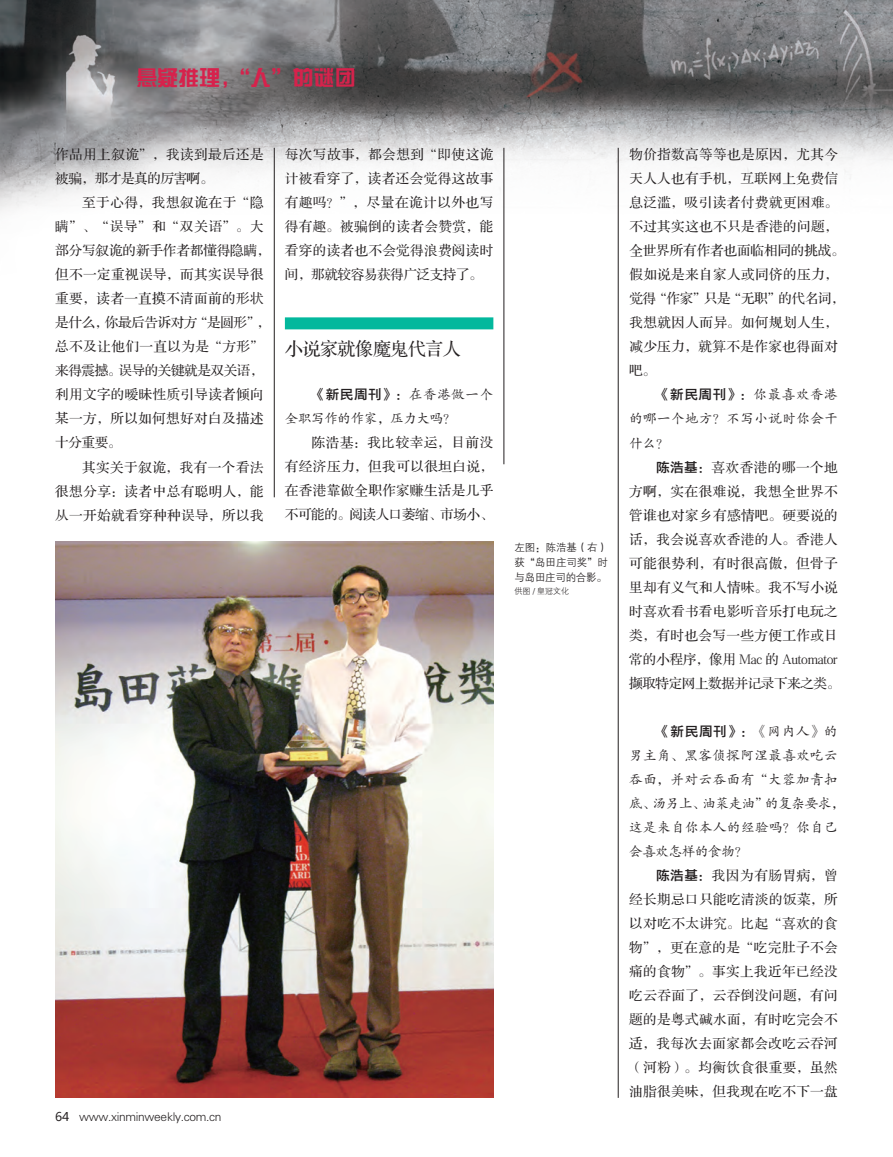
<style>
.page{position:relative;width:893px;height:1157px;background:#fff}
.page>*{position:absolute;margin:0;border:0;box-sizing:border-box;transform-origin:0 0}
.t1{font:21px "FZZYK GBK1 0";color:#d6224c}
.t2{font:18px "FZS3 K GBK1 0";letter-spacing:-.025em;color:#231f20}
.t3{font:13.5px/24px "FZS3 K GBK1 0";letter-spacing:.035em;color:#231f20;text-align:justify}
.t4{font:13.5px "FZS3 K GBK1 0";letter-spacing:-.025em;color:#231f20}
.t5{font:13.5px "FZKTJW GB1 0";letter-spacing:.035em;color:#231f20}
.t6{font:13.5px "FZYDZHJW GB1 0";letter-spacing:.045em;color:#231f20}
.t7{font:13.5px "FZKTJW GB1 0";letter-spacing:-.025em;color:#231f20}
.t8{font:13.5px "FZS3 K GBK1 0";letter-spacing:-.005em;color:#231f20}
.t9{font:13.5px "FZS3 K GBK1 0";color:#231f20}
.t10{font:12px "FZXH1 JW GB1 0";letter-spacing:-.025em;color:#231f20}
.t11{font:10.5px/15px "FZZDXJW GB1 0";letter-spacing:-.015em;color:#231f20;text-align:justify}
.t12{font:8.25px "FZXH1 JW GB1 0";letter-spacing:-.025em;color:#231f20}
.s1{font-family:"FZKTJW GB1 0"}
.s2{font-family:"Microsoft Ya Hei"}
.s3{font-family:"FZYDZHJW GB1 0"}
</style>
<div class="page">
<img style="left:0;top:0;width:893px;height:1098px">
<div style="left:285px;top:317px;width:208px;height:12px;background:#03b89d"></div>
<hr style="left:274px;top:148px;width:1px;height:349px;background:#231f20">
<hr style="left:504px;top:148px;width:1px;height:316px;background:#231f20">
<hr style="left:618px;top:148px;width:1px;height:949px;background:#231f20">
<img style="left:55px;top:541px;width:438px;height:556px">
<h1 class="t1" style="left:136px;top:66px;width:221px">悬疑推理，“人”的谜团</h1>
<p class="t3" style="left:55px;top:143px;width:210px">作品用上叙诡”，我读到最后还是</p>
<p class="t4" style="left:55px;top:172px;width:160px">被骗，那才是真的厉害啊。</p>
<p class="t3" style="left:82px;top:191px;width:183px">至于心得，我想叙诡在于“隐</p>
<p class="t3" style="left:55px;top:215px;width:210px">瞒”、“误导”和“双关语”。大</p>
<p class="t8" style="left:55px;top:244px;width:217px">部分写叙诡的新手作者都懂得隐瞒，</p>
<p class="t3" style="left:55px;top:263px;width:210px">但不一定重视误导，而其实误导很</p>
<p class="t3" style="left:55px;top:287px;width:210px">重要，读者一直摸不清面前的形状</p>
<p class="t4" style="left:55px;top:316px;width:217px">是什么，你最后告诉对方“是圆形”，</p>
<p class="t3" style="left:55px;top:335px;width:210px">总不及让他们一直以为是“方形”</p>
<p class="t4" style="left:55px;top:364px;width:210px">来得震撼。误导的关键就是双关语，</p>
<p class="t3" style="left:55px;top:383px;width:210px">利用文字的暧昧性质引导读者倾向</p>
<p class="t3" style="left:55px;top:407px;width:210px">某一方，所以如何想好对白及描述</p>
<p class="t3" style="left:55px;top:431px;width:68px">十分重要。</p>
<p class="t3" style="left:82px;top:455px;width:183px">其实关于叙诡，我有一个看法</p>
<p class="t3" style="left:55px;top:479px;width:210px">很想分享：读者中总有聪明人，能</p>
<p class="t3" style="left:55px;top:503px;width:210px">从一开始就看穿种种误导，所以我</p>
<p class="t3" style="left:285px;top:143px;width:210px">每次写故事，都会想到“即使这诡计被看穿了，读者还会觉得这故事有趣吗？”，尽量在诡计以外也写得有趣。被骗倒的读者会赞赏，能看穿的读者也不会觉得浪费阅读时间，那就较容易获得广泛支持了。</p>
<p class="t2" style="left:285px;top:340px;width:177px">小说家就像魔鬼代言人</p>
<p class="t6" style="left:312px;top:387px;width:183px">《新民周刊》：<span class="s1">在香港做一个</span></p>
<p class="t7" style="left:285px;top:412px;width:173px">全职写作的作家，压力大吗？</p>
<p class="t3" style="left:312px;top:431px;width:183px">陈浩基：我比较幸运，目前没</p>
<p class="t3" style="left:285px;top:455px;width:210px">有经济压力，但我可以很坦白说，</p>
<p class="t3" style="left:285px;top:479px;width:210px">在香港靠做全职作家赚生活是几乎</p>
<p class="t4" style="left:285px;top:508px;width:210px">不可能的。阅读人口萎缩、市场小、</p>
<p class="t11" style="left:514px;top:540px;width:95px">左图：陈浩基（右）获“岛田庄司奖”时与岛田庄司的合影。</p>
<p class="t12" style="left:514px;top:586px;width:56px">供图 / 皇冠文化</p>
<p class="t10" style="left:55px;top:1109px;width:168px"><span class="s2">64</span> www.xinminweekly.com.cn</p>
<p class="t3" style="left:629px;top:143px;width:210px">物价指数高等等也是原因，尤其今</p>
<p class="t3" style="left:629px;top:167px;width:210px">天人人也有手机，互联网上免费信</p>
<p class="t3" style="left:629px;top:191px;width:210px">息泛滥，吸引读者付费就更困难。</p>
<p class="t3" style="left:629px;top:215px;width:210px">不过其实这也不只是香港的问题，</p>
<p class="t9" style="left:629px;top:244px;width:217px">全世界所有作者也面临相同的挑战。</p>
<p class="t3" style="left:629px;top:263px;width:210px">假如说是来自家人或同侪的压力，</p>
<p class="t4" style="left:629px;top:292px;width:217px">觉得“作家”只是“无职”的代名词，</p>
<p class="t3" style="left:629px;top:311px;width:210px">我想就因人而异。如何规划人生，</p>
<p class="t3" style="left:629px;top:335px;width:210px">减少压力，就算不是作家也得面对</p>
<p class="t3" style="left:629px;top:359px;width:28px">吧。</p>
<p class="t6" style="left:656px;top:387px;width:183px">《新民周刊》：<span class="s1">你最喜欢香港</span></p>
<p class="t5" style="left:629px;top:412px;width:210px">的哪一个地方？不写小说时你会干</p>
<p class="t5" style="left:629px;top:436px;width:41px">什么？</p>
<p class="t3" style="left:656px;top:455px;width:183px"><span class="s3">陈浩基：</span>喜欢香港的哪一个地</p>
<p class="t3" style="left:629px;top:479px;width:210px">方啊，实在很难说，我想全世界不</p>
<p class="t3" style="left:629px;top:503px;width:210px">管谁也对家乡有感情吧。硬要说的</p>
<p class="t3" style="left:629px;top:527px;width:210px">话，我会说喜欢香港的人。香港人</p>
<p class="t3" style="left:629px;top:551px;width:210px">可能很势利，有时很高傲，但骨子</p>
<p class="t3" style="left:629px;top:575px;width:210px">里却有义气和人情味。我不写小说</p>
<p class="t3" style="left:629px;top:599px;width:210px">时喜欢看书看电影听音乐打电玩之</p>
<p class="t3" style="left:629px;top:623px;width:210px">类，有时也会写一些方便工作或日</p>
<p class="t4" style="left:629px;top:652px;width:210px">常的小程序，像用 Mac 的 Automator</p>
<p class="t4" style="left:629px;top:676px;width:212px">撷取特定网上数据并记录下来之类。</p>
<p class="t6" style="left:656px;top:723px;width:183px">《新民周刊》：<span class="s1">《网内人》的</span></p>
<p class="t5" style="left:629px;top:748px;width:210px">男主角、黑客侦探阿涅最喜欢吃云</p>
<p class="t5" style="left:629px;top:772px;width:210px">吞面，并对云吞面有“大蓉加青扣</p>
<p class="t7" style="left:629px;top:796px;width:217px">底、汤另上、油菜走油”的复杂要求，</p>
<p class="t5" style="left:629px;top:820px;width:210px">这是来自你本人的经验吗？你自己</p>
<p class="t7" style="left:629px;top:844px;width:120px">会喜欢怎样的食物？</p>
<p class="t3" style="left:656px;top:863px;width:183px"><span class="s3">陈浩基：</span>我因为有肠胃病，曾</p>
<p class="t3" style="left:629px;top:887px;width:210px">经长期忌口只能吃清淡的饭菜，所</p>
<p class="t3" style="left:629px;top:911px;width:210px">以对吃不太讲究。比起“喜欢的食</p>
<p class="t3" style="left:629px;top:935px;width:210px">物”，更在意的是“吃完肚子不会</p>
<p class="t3" style="left:629px;top:959px;width:210px">痛的食物”。事实上我近年已经没</p>
<p class="t3" style="left:629px;top:983px;width:210px">吃云吞面了，云吞倒没问题，有问</p>
<p class="t3" style="left:629px;top:1007px;width:210px">题的是粤式碱水面，有时吃完会不</p>
<p class="t3" style="left:629px;top:1031px;width:210px">适，我每次去面家都会改吃云吞河</p>
<p class="t3" style="left:629px;top:1055px;width:210px">（河粉）。均衡饮食很重要，虽然</p>
<p class="t3" style="left:629px;top:1079px;width:210px">油脂很美味，但我现在吃不下一盘</p>
</div>
